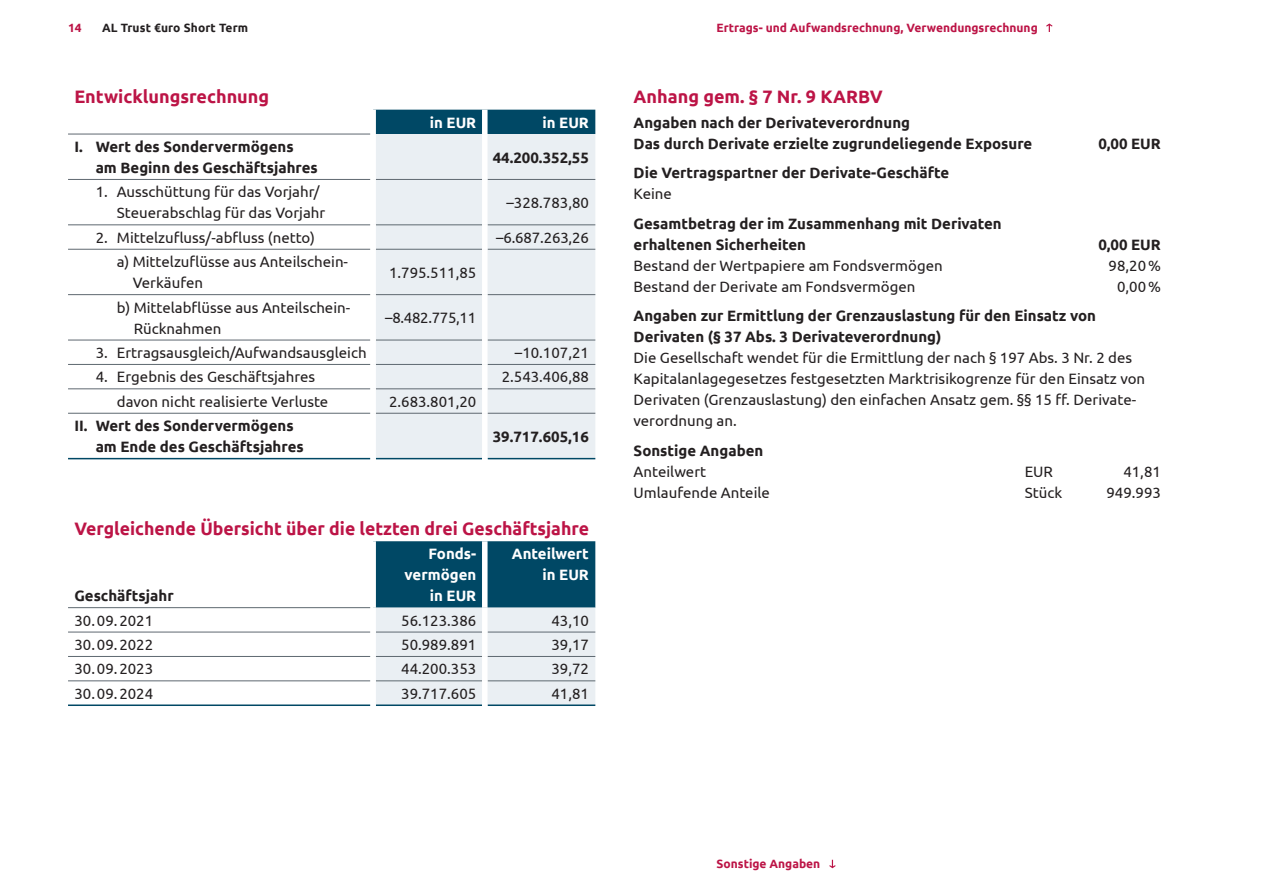
<style>
.page{position:relative;width:1263px;height:893px;background:#fff}
.page>*{position:absolute;margin:0;border:0;box-sizing:border-box;transform-origin:0 0}
.t1{font:700 18px "Ubuntu";color:#bc1446}
.t2{font:15px/21px "Ubuntu";color:#231f20}
.t3{font:700 15px/21px "Ubuntu";color:#231f20}
.t4{font:700 15px/21px "Ubuntu";color:#fff;text-align:right}
.t5{font:700 12px "Ubuntu";color:#bc1446}
.t6{font:700 12px "Ubuntu";letter-spacing:.01em;color:#231f20}
</style>
<div class="page">
<div style="left:376px;top:110px;width:219px;height:24px;background:#004865"></div>
<div style="left:376px;top:134px;width:219px;height:324px;background:#eaeff3"></div>
<hr style="left:68px;top:134px;width:302px;height:1px;background:#5e6870">
<hr style="left:68px;top:179px;width:302px;height:1px;background:#5e6870">
<hr style="left:68px;top:224px;width:302px;height:1px;background:#5e6870">
<hr style="left:68px;top:249px;width:302px;height:1px;background:#5e6870">
<hr style="left:68px;top:294px;width:302px;height:1px;background:#5e6870">
<hr style="left:68px;top:340px;width:302px;height:1px;background:#5e6870">
<hr style="left:68px;top:364px;width:302px;height:1px;background:#5e6870">
<hr style="left:68px;top:388px;width:302px;height:1px;background:#5e6870">
<hr style="left:376px;top:179px;width:106px;height:1px;background:#5e6870">
<hr style="left:376px;top:224px;width:106px;height:1px;background:#5e6870">
<hr style="left:376px;top:249px;width:106px;height:1px;background:#5e6870">
<hr style="left:487px;top:179px;width:108px;height:1px;background:#5e6870">
<hr style="left:487px;top:224px;width:108px;height:1px;background:#5e6870">
<hr style="left:487px;top:249px;width:108px;height:1px;background:#5e6870">
<hr style="left:68px;top:413px;width:302px;height:1px;background:#5e6870">
<hr style="left:376px;top:413px;width:106px;height:1px;background:#5e6870">
<hr style="left:487px;top:413px;width:108px;height:1px;background:#5e6870">
<hr style="left:376px;top:294px;width:106px;height:1px;background:#5e6870">
<hr style="left:487px;top:294px;width:108px;height:1px;background:#5e6870">
<hr style="left:376px;top:340px;width:106px;height:1px;background:#5e6870">
<hr style="left:487px;top:340px;width:108px;height:1px;background:#5e6870">
<hr style="left:376px;top:364px;width:106px;height:1px;background:#5e6870">
<hr style="left:487px;top:364px;width:108px;height:1px;background:#5e6870">
<hr style="left:376px;top:388px;width:106px;height:1px;background:#5e6870">
<hr style="left:487px;top:388px;width:108px;height:1px;background:#5e6870">
<hr style="left:68px;top:458px;width:302px;height:1px;background:#004865">
<hr style="left:376px;top:458px;width:106px;height:1px;background:#004865">
<hr style="left:487px;top:458px;width:108px;height:1px;background:#004865">
<div style="left:482px;top:110px;width:5px;height:24px;background:#fff"></div>
<div style="left:482px;top:134px;width:5px;height:45px;background:#fff"></div>
<div style="left:482px;top:179px;width:5px;height:46px;background:#fff"></div>
<div style="left:482px;top:225px;width:5px;height:24px;background:#fff"></div>
<div style="left:482px;top:249px;width:5px;height:46px;background:#fff"></div>
<div style="left:482px;top:295px;width:5px;height:45px;background:#fff"></div>
<div style="left:482px;top:340px;width:5px;height:24px;background:#fff"></div>
<div style="left:482px;top:364px;width:5px;height:25px;background:#fff"></div>
<div style="left:482px;top:389px;width:5px;height:24px;background:#fff"></div>
<div style="left:482px;top:413px;width:5px;height:46px;background:#fff"></div>
<svg style="left:376px;top:541px;width:219px;height:163px;background:#89a9b7"></svg>
<hr style="left:68px;top:607px;width:302px;height:1px;background:#5e6870">
<hr style="left:68px;top:632px;width:302px;height:1px;background:#5e6870">
<hr style="left:68px;top:656px;width:302px;height:1px;background:#5e6870">
<hr style="left:376px;top:632px;width:106px;height:1px;background:#5e6870">
<hr style="left:376px;top:656px;width:106px;height:1px;background:#5e6870">
<hr style="left:487px;top:632px;width:108px;height:1px;background:#5e6870">
<hr style="left:487px;top:656px;width:108px;height:1px;background:#5e6870">
<div style="left:482px;top:541px;width:5px;height:67px;background:#fff"></div>
<hr style="left:68px;top:680px;width:302px;height:1px;background:#5e6870">
<hr style="left:376px;top:680px;width:106px;height:1px;background:#5e6870">
<hr style="left:487px;top:680px;width:108px;height:1px;background:#5e6870">
<hr style="left:68px;top:704px;width:302px;height:2px;background:#004865">
<hr style="left:376px;top:704px;width:106px;height:2px;background:#004865">
<hr style="left:487px;top:704px;width:108px;height:2px;background:#004865">
<div style="left:482px;top:608px;width:5px;height:24px;background:#fff"></div>
<div style="left:482px;top:632px;width:5px;height:24px;background:#fff"></div>
<div style="left:482px;top:656px;width:5px;height:25px;background:#fff"></div>
<div style="left:482px;top:681px;width:5px;height:24px;background:#fff"></div>
<svg style="left:1046px;top:23px;width:6px;height:9px"></svg>
<svg style="left:829px;top:860px;width:7px;height:8px"></svg>
<p class="t5" style="left:68px;top:20px;width:15px">14</p>
<p class="t6" style="left:102px;top:20px;width:148px">AL Trust €uro Short Term</p>
<p class="t5" style="left:716px;top:20px;width:323px">Ertrags- und Aufwandsrechnung, Verwendungsrechnung</p>
<p class="t1" style="left:74px;top:86px;width:196px">Entwicklungsrechnung</p>
<p class="t4" style="left:430px;top:112px;width:48px">in EUR</p>
<p class="t4" style="left:542px;top:112px;width:48px">in EUR</p>
<p class="t3" style="left:96px;top:136px;width:224px;text-indent:-21px">I. Wert des Sondervermögens am Beginn des Geschäftsjahres</p>
<p class="t3" style="left:493px;top:146px;width:98px">44.200.352,55</p>
<p class="t2" style="left:117px;top:181px;width:210px;text-indent:-21px">1. Ausschüttung für das Vorjahr/<br>Steuerabschlag für das Vorjahr</p>
<p class="t2" style="left:506px;top:192px;width:84px">–328.783,80</p>
<p class="t2" style="left:96px;top:227px;width:221px">2. Mittelzufluss/-abfluss (netto)</p>
<p class="t2" style="left:496px;top:227px;width:94px">–6.687.263,26</p>
<p class="t2" style="left:133px;top:251px;width:217px;text-indent:-16px">a) Mittelzuflüsse aus Anteilschein-<br>Verkäufen</p>
<p class="t2" style="left:389px;top:261px;width:89px">1.795.511,85</p>
<p class="t2" style="left:134px;top:296px;width:218px;text-indent:-17px">b) Mittelabflüsse aus Anteilschein-<br>Rücknahmen</p>
<p class="t2" style="left:385px;top:307px;width:93px">–8.482.775,11</p>
<p class="t2" style="left:96px;top:342px;width:272px">3. Ertragsausgleich/Aufwandsausgleich</p>
<p class="t2" style="left:515px;top:342px;width:76px">–10.107,21</p>
<p class="t2" style="left:96px;top:366px;width:221px">4. Ergebnis des Geschäftsjahres</p>
<p class="t2" style="left:502px;top:366px;width:89px">2.543.406,88</p>
<p class="t2" style="left:117px;top:391px;width:213px">davon nicht realisierte Verluste</p>
<p class="t2" style="left:389px;top:391px;width:89px">2.683.801,20</p>
<p class="t3" style="left:96px;top:415px;width:210px;text-indent:-21px">II. Wert des Sondervermögens am Ende des Geschäftsjahres</p>
<p class="t3" style="left:493px;top:426px;width:98px">39.717.605,16</p>
<p class="t1" style="left:74px;top:518px;width:516px">Vergleichende Übersicht über die letzten drei Geschäftsjahre</p>
<p class="t3" style="left:74px;top:585px;width:101px">Geschäftsjahr</p>
<p class="t4" style="left:405px;top:543px;width:73px">Fonds&shy;vermögen in EUR</p>
<p class="t4" style="left:512px;top:543px;width:79px">Anteilwert in EUR</p>
<p class="t2" style="left:74px;top:609px;width:80px">30.09.2021</p>
<p class="t2" style="left:401px;top:609px;width:77px">56.123.386</p>
<p class="t2" style="left:551px;top:609px;width:39px">43,10</p>
<p class="t2" style="left:74px;top:634px;width:80px">30.09.2022</p>
<p class="t2" style="left:401px;top:634px;width:77px">50.989.891</p>
<p class="t2" style="left:551px;top:634px;width:39px">39,17</p>
<p class="t2" style="left:74px;top:658px;width:80px">30.09.2023</p>
<p class="t2" style="left:401px;top:658px;width:77px">44.200.353</p>
<p class="t2" style="left:551px;top:658px;width:39px">39,72</p>
<p class="t2" style="left:74px;top:683px;width:80px">30.09.2024</p>
<p class="t2" style="left:401px;top:683px;width:77px">39.717.605</p>
<p class="t2" style="left:551px;top:683px;width:39px">41,81</p>
<p class="t1" style="left:634px;top:85px;width:251px">Anhang gem. § 7 Nr. 9 KARBV</p>
<p class="t3" style="left:634px;top:112px;width:400px">Angaben nach der Derivateverordnung<br>Das durch Derivate erzielte zugrundeliegende Exposure</p>
<p class="t3" style="left:634px;top:162px;width:317px">Die Vertragspartner der Derivate-Geschäfte</p>
<p class="t2" style="left:634px;top:183px;width:40px">Keine</p>
<p class="t3" style="left:634px;top:213px;width:370px">Gesamtbetrag der im Zusammenhang mit Derivaten erhaltenen Sicherheiten</p>
<p class="t3" style="left:1098px;top:133px;width:64px">0,00 EUR</p>
<p class="t3" style="left:1098px;top:234px;width:64px">0,00 EUR</p>
<p class="t2" style="left:634px;top:255px;width:311px">Bestand der Wertpapiere am Fondsvermögen</p>
<p class="t2" style="left:1109px;top:255px;width:54px">98,20%</p>
<p class="t2" style="left:634px;top:276px;width:283px">Bestand der Derivate am Fondsvermögen</p>
<p class="t2" style="left:1117px;top:276px;width:45px">0,00%</p>
<p class="t3" style="left:634px;top:305px;width:464px">Angaben zur Ermittlung der Grenzauslastung für den Einsatz von<br>Derivaten (§ 37 Abs. 3 Derivateverordnung)</p>
<p class="t2" style="left:634px;top:347px;width:513px">Die Gesellschaft wendet für die Ermittlung der nach § 197 Abs. 3 Nr. 2 des Kapitalanlagegesetzes festgesetzten Marktrisikogrenze für den Einsatz von Derivaten (Grenzauslastung) den einfachen Ansatz gem. §§ 15 ff. Derivate&shy;verordnung an.</p>
<p class="t3" style="left:634px;top:440px;width:131px">Sonstige Angaben</p>
<p class="t2" style="left:634px;top:461px;width:74px">Anteilwert</p>
<p class="t2" style="left:1025px;top:461px;width:29px">EUR</p>
<p class="t2" style="left:1123px;top:461px;width:39px">41,81</p>
<p class="t2" style="left:634px;top:482px;width:138px">Umlaufende Anteile</p>
<p class="t2" style="left:1025px;top:482px;width:39px">Stück</p>
<p class="t2" style="left:1106px;top:482px;width:56px">949.993</p>
<p class="t5" style="left:716px;top:857px;width:105px">Sonstige Angaben</p>
</div>
